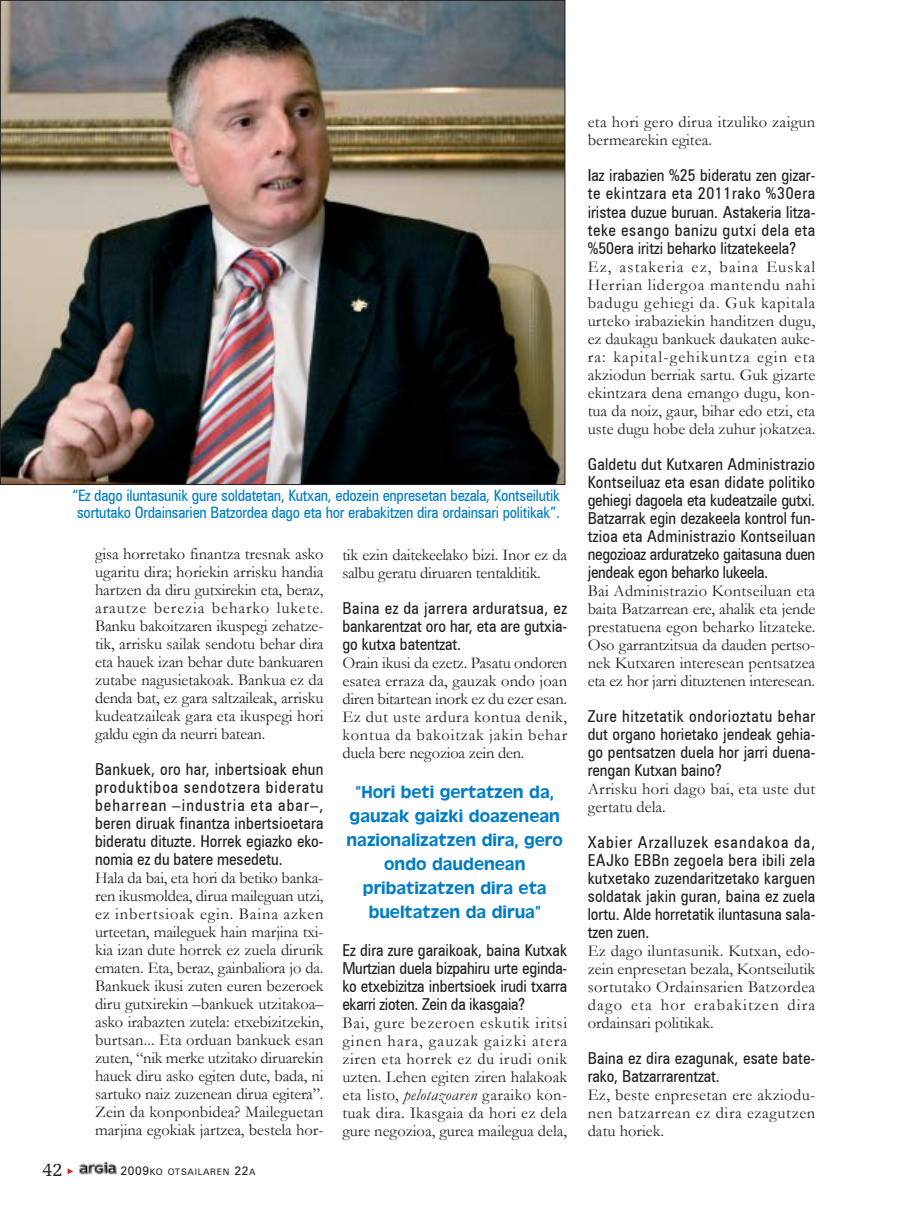
<style>
.page{position:relative;width:911px;height:1229px;background:#fff}
.page>*{position:absolute;margin:0;border:0;box-sizing:border-box;transform-origin:0 0}
.t1{font:19.5px "Memoir";color:#231f1f}
.t2{font:18px/24px "Antique Olive";color:#007dc6;text-align:center}
.t3{font:16.5px/18px "Garamond";color:#231f1f;text-align:justify}
.t4{font:16.5px/18px "Zurich Cn BT";color:#231f1f;text-align:justify}
.t5{font:16.5px/18px "Garamond";letter-spacing:.02em;color:#231f1f}
.t6{font:15.75px/16.8px "Zurich Cn BT";letter-spacing:-.015em;color:#007dc6}
.t7{font:9px "Zurich BT";letter-spacing:.075em;color:#231f1f}
.s1{font-size:12px}
.s2{font-style:italic}
</style>
<div class="page">
<img style="left:2px;top:2px;width:561px;height:481px">
<img style="left:79px;top:1161px;width:37px;height:14px">
<p class="t6" style="left:73px;top:487px;width:489px">ìEz dago iluntasunik gure soldatetan, Kutxan, edozein enpresetan bezala, Kontseilutik sortutako Ordainsarien Batzordea dago eta hor erabakitzen dira ordainsari politikakî.</p>
<p class="t3" style="left:95px;top:545px;width:230px">gisa horretako finantza tresnak asko ugaritu dira; horiekin arrisku handia hartzen da diru gutxirekin eta, beraz, arautze berezia beharko lukete.<br>Banku bakoitzaren ikuspegi zehatze&shy;tik, arrisku sailak sendotu behar dira eta hauek izan behar dute bankuaren zutabe nagusietakoak. Bankua ez da denda bat, ez gara saltzaileak, arrisku kudeatzaileak gara eta ikuspegi hori galdu egin da neurri batean.</p>
<p class="t4" style="left:95px;top:760px;width:230px">Bankuek, oro har, inbertsioak ehun produktiboa sendotzera bideratu beharrean ñindustria eta abarñ, beren diruak finantza inbertsioetara bideratu dituzte. Horrek egiazko eko&shy;nomia ez du batere mesedetu.</p>
<p class="t3" style="left:95px;top:869px;width:230px">Hala da bai, eta hori da betiko banka&shy;ren ikusmoldea, dirua maileguan utzi, ez inbertsioak egin. Baina azken urteetan, maileguek hain marjina txi&shy;kia izan dute horrek ez zuela dirurik ematen. Eta, beraz, gainbaliora jo da.<br>Bankuek ikusi zuten euren bezeroek diru gutxirekin ñbankuek utzitakoañ asko irabazten zutela: etxebizitzekin, burtsan... Eta orduan bankuek esan zuten, ìnik merke utzitako diruarekin hauek diru asko egiten dute, bada, ni sartuko naiz zuzenean dirua egiteraî.<br>Zein da konponbidea? Maileguetan marjina egokiak jartzea, bestela hor-</p>
<p class="t1" style="left:42px;top:1158px;width:22px">42</p>
<p class="t7" style="left:121px;top:1166px;width:136px"><span class="s1">2009</span>KO OTSAILAREN <span class="s1">22</span>A</p>
<p class="t3" style="left:342px;top:545px;width:226px">tik ezin daitekeelako bizi. Inor ez da salbu geratu diruaren tentalditik.</p>
<p class="t4" style="left:342px;top:598px;width:226px">Baina ez da jarrera arduratsua, ez bankarentzat oro har, eta are gutxia&shy;go kutxa batentzat.</p>
<p class="t3" style="left:342px;top:653px;width:226px">Orain ikusi da ezetz. Pasatu ondoren esatea erraza da, gauzak ondo joan diren bitartean inork ez du ezer esan.<br>Ez dut uste ardura kontua denik, kontua da bakoitzak jakin behar duela bere negozioa zein den.</p>
<p class="t2" style="left:346px;top:780px;width:218px">ìHori beti gertatzen da, gauzak gaizki doazenean nazionalizatzen dira, gero ondo daudenean pribatizatzen dira eta bueltatzen da diruaî</p>
<p class="t4" style="left:342px;top:940px;width:226px">Ez dira zure garaikoak, baina Kutxak Murtzian duela bizpahiru urte eginda&shy;ko etxebizitza inbertsioek irudi txarra ekarri zioten. Zein da ikasgaia?</p>
<p class="t3" style="left:342px;top:1013px;width:226px">Bai, gure bezeroen eskutik iritsi ginen hara, gauzak gaizki atera ziren eta horrek ez du irudi onik uzten. Lehen egiten ziren halakoak eta listo, <span class="s2">pelotazoaren</span> garaiko kon&shy;tuak dira<span class="s2">.</span> Ikasgaia da hori ez dela gure negozioa, gurea mailegua dela,</p>
<p class="t5" style="left:587px;top:113px;width:229px">eta hori gero dirua itzuliko zaigun bermearekin egitea.</p>
<p class="t4" style="left:587px;top:166px;width:229px">Iaz irabazien %25 bideratu zen gizar&shy;te ekintzara eta 2011rako %30era iristea duzue buruan. Astakeria litza&shy;teke esango banizu gutxi dela eta %50era iritzi beharko litzatekeela?</p>
<p class="t3" style="left:587px;top:257px;width:229px">Ez, astakeria ez, baina Euskal Herrian lidergoa mantendu nahi badugu gehiegi da. Guk kapitala urteko irabaziekin handitzen dugu, ez daukagu bankuek daukaten auke&shy;ra: kapital-gehikuntza egin eta akziodun berriak sartu. Guk gizarte ekintzara dena emango dugu, kon&shy;tua da noiz, gaur, bihar edo etzi, eta uste dugu hobe dela zuhur jokatzea.</p>
<p class="t4" style="left:587px;top:454px;width:229px">Galdetu dut Kutxaren Administrazio Kontseiluaz eta esan didate politiko gehiegi dagoela eta kudeatzaile gutxi.<br>Batzarrak egin dezakeela kontrol fun&shy;tzioa eta Administrazio Kontseiluan negozioaz arduratzeko gaitasuna duen jendeak egon beharko lukeela.</p>
<p class="t3" style="left:587px;top:581px;width:229px">Bai Administrazio Kontseiluan eta baita Batzarrean ere, ahalik eta jende prestatuena egon beharko litzateke.<br>Oso garrantzitsua da dauden pertso&shy;nek Kutxaren interesean pentsatzea eta ez hor jarri dituztenen interesean.</p>
<p class="t4" style="left:587px;top:706px;width:229px">Zure hitzetatik ondorioztatu behar dut organo horietako jendeak gehia&shy;go pentsatzen duela hor jarri duena&shy;rengan Kutxan baino?</p>
<p class="t3" style="left:587px;top:779px;width:229px">Arrisku hori dago bai, eta uste dut gertatu dela.</p>
<p class="t4" style="left:587px;top:832px;width:229px">Xabier Arzalluzek esandakoa da, EAJko EBBn zegoela bera ibili zela kutxetako zuzendaritzetako karguen soldatak jakin guran, baina ez zuela lortu. Alde horretatik iluntasuna sala&shy;tzen zuen.</p>
<p class="t3" style="left:587px;top:941px;width:229px">Ez dago iluntasunik. Kutxan, edo&shy;zein enpresetan bezala, Kontseilutik sortutako Ordainsarien Batzordea dago eta hor erabakitzen dira ordainsari politikak.</p>
<p class="t4" style="left:587px;top:1048px;width:229px">Baina ez dira ezagunak, esate bate&shy;rako, Batzarrarentzat.</p>
<p class="t3" style="left:587px;top:1085px;width:229px">Ez, beste enpresetan ere akziodu&shy;nen batzarrean ez dira ezagutzen datu horiek.</p>
</div>
